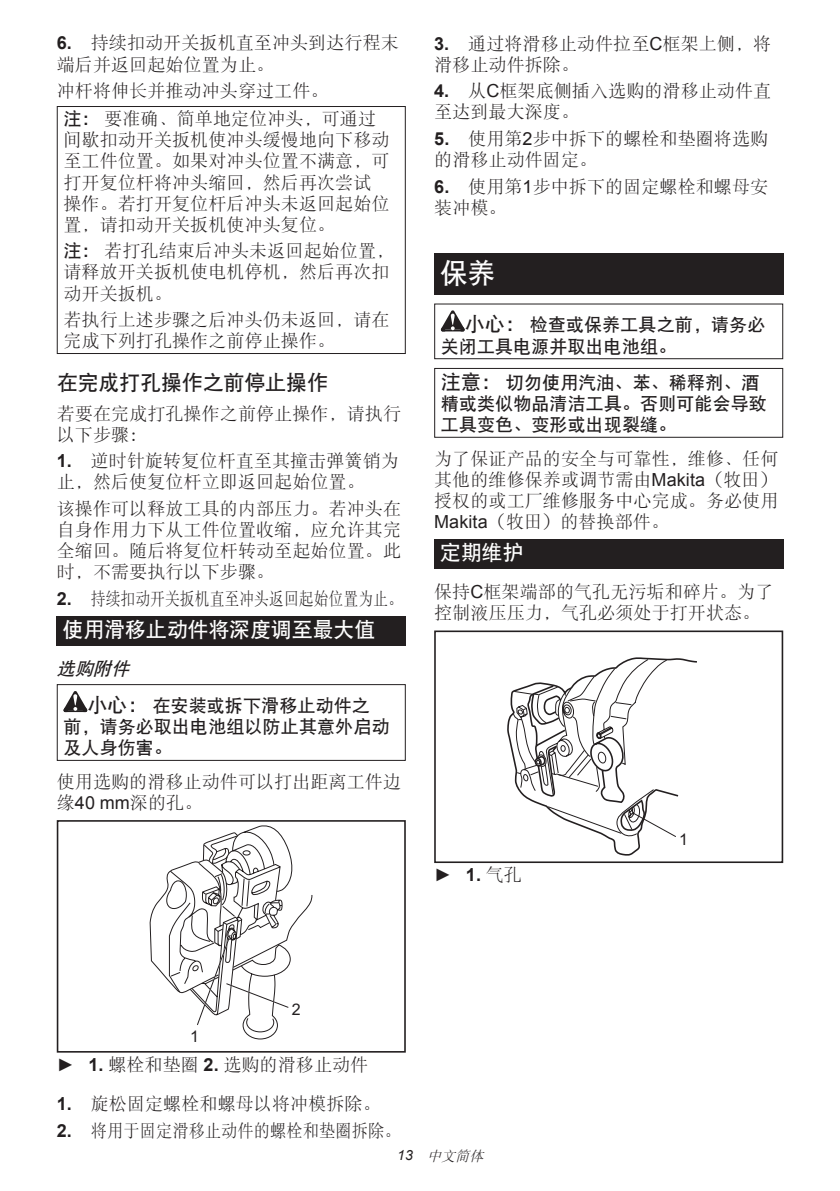
<style>
.page{position:relative;width:840px;height:1191px;background:#fff}
.page>*{position:absolute;margin:0;border:0;box-sizing:border-box;transform-origin:0 0}
.t1{font:28px "DFP Hei W7 GB EUC H";color:#fff}
.t2{font:21px "DFP Hei W7 GB EUC H";letter-spacing:-.01em;color:#fff}
.t3{font:21px "DFP Hei W7 GB EUC H";letter-spacing:-.01em;color:#231f20}
.t4{font:18px/21px "DFP Song W3 GB EUC H";letter-spacing:.005em;color:#231f20}
.t5{font:18px/21px "DFP Hei W7 GB EUC H";letter-spacing:.005em;color:#231f20}
.t6{font:18px "DFP Song W3 GB EUC H";letter-spacing:.005em;color:#231f20;scale:.82 1}
.t7{font:18px "DFP Song W3 GB EUC H";letter-spacing:.005em;color:#231f20;scale:.9 1}
.t8{font:700 18px "Arial";color:#231f20}
.t9{font:16px "Arial";color:#231f20}
.t10{font:italic 14px "DFP Song W3 GB EUC H";color:#231f20}
.s1{font-family:"Arial";font-weight:700}
.s2{font-family:"DFP Hei W7 GB EUC H"}
.s3{font-style:italic}
.s4{font-size:20px}
.s5{font-family:"Arial"}
.s6{font-weight:400}
.s7{font-family:"DFP Song W3 GB EUC H";font-weight:400}
</style>
<div class="page">
<div style="left:57px;top:106px;width:348px;height:248px;border:1px solid #231f20"></div>
<div style="left:57px;top:616px;width:348px;height:30px;background:#231f20"></div>
<svg style="left:63px;top:691px;width:24px;height:21px"></svg>
<div style="left:57px;top:684px;width:348px;height:77px;border:1px solid #231f20"></div>
<svg style="left:149px;top:825px;width:164px;height:215px"></svg>
<div style="left:57px;top:820px;width:348px;height:232px;border:2px solid #231f20"></div>
<div style="left:434px;top:254px;width:348px;height:41px;background:#231f20"></div>
<svg style="left:440px;top:310px;width:24px;height:21px"></svg>
<div style="left:434px;top:303px;width:348px;height:56px;border:1px solid #231f20"></div>
<div style="left:434px;top:368px;width:348px;height:70px;border:1px solid #231f20"></div>
<div style="left:434px;top:539px;width:348px;height:29px;background:#231f20"></div>
<svg style="left:507px;top:657px;width:190px;height:199px"></svg>
<div style="left:434px;top:630px;width:348px;height:233px;border:2px solid #231f20"></div>
<p class="t4" style="left:57px;top:32px;width:343px"><span class="s1">6.</span> 持续扣动开关扳机直至冲头到达行程末端后并返回起始位置为止。</p>
<p class="t4" style="left:63px;top:77px;width:314px;line-height:28px;text-indent:-7px">冲杆将伸长并推动冲头穿过工件。<br><span class="s2">注：</span>要准确、简单地定位冲头，可通过</p>
<p class="t4" style="left:63px;top:129px;width:327px">间歇扣动开关扳机使冲头缓慢地向下移动至工件位置。如果对冲头位置不满意，可打开复位杆将冲头缩回，然后再次尝试操作。若打开复位杆后冲头未返回起始位置，请扣动开关扳机使冲头复位。</p>
<p class="t4" style="left:63px;top:240px;width:332px"><span class="s2">注：</span>若打孔结束后冲头未返回起始位置，请释放开关扳机使电机停机，然后再次扣动开关扳机。</p>
<p class="t4" style="left:63px;top:309px;width:327px">若执行上述步骤之后冲头仍未返回，请在完成下列打孔操作之前停止操作。</p>
<p class="t3" style="left:57px;top:372px;width:272px">在完成打孔操作之前停止操作</p>
<p class="t4" style="left:57px;top:402px;width:345px">若要在完成打孔操作之前停止操作，请执行以下步骤：</p>
<p class="t4" style="left:57px;top:450px;width:343px"><span class="s1">1.</span> 逆时针旋转复位杆直至其撞击弹簧销为止，然后使复位杆立即返回起始位置。</p>
<p class="t4" style="left:57px;top:498px;width:345px;text-align:justify">该操作可以释放工具的内部压力。若冲头在自身作用力下从工件位置收缩，应允许其完全缩回。随后将复位杆转动至起始位置。此时，不需要执行以下步骤。</p>
<p class="t6" style="left:57px;top:589px;width:423px"><span class="s1">2.</span> 持续扣动开关扳机直至冲头返回起始位置为止。</p>
<p class="t2" style="left:62px;top:619px;width:314px">使用滑移止动件将深度调至最大值</p>
<p class="t5" style="left:87px;top:650px;width:284px;line-height:36.6px;text-indent:-31px"><span class="s3">选购附件<br></span><span class="s4">小心：</span>在安装或拆下滑移止动件之</p>
<p class="t5" style="left:63px;top:716px;width:327px">前，请务必取出电池组以防止其意外启动及人身伤害。</p>
<p class="t4" style="left:57px;top:770px;width:345px">使用选购的滑移止动件可以打出距离工件边缘<span class="s5">40 mm</span>深的孔。</p>
<p class="t4" style="left:434px;top:33px;width:338px"><span class="s1">3.</span> 通过将滑移止动件拉至<span class="s5">C</span>框架上侧，将滑移止动件拆除。</p>
<p class="t4" style="left:434px;top:80px;width:338px"><span class="s1">4.</span> 从<span class="s5">C</span>框架底侧插入选购的滑移止动件直至达到最大深度。</p>
<p class="t4" style="left:434px;top:128px;width:335px"><span class="s1">5.</span> 使用第<span class="s5">2</span>步中拆下的螺栓和垫圈将选购的滑移止动件固定。</p>
<p class="t4" style="left:434px;top:176px;width:335px"><span class="s1">6.</span> 使用第<span class="s5">1</span>步中拆下的固定螺栓和螺母安装冲模。</p>
<h1 class="t1" style="left:439px;top:259px;width:57px">保养</h1>
<p class="t5" style="left:440px;top:314px;width:326px;text-indent:24px"><span class="s4">小心：</span>检查或保养工具之前，请务必关闭工具电源并取出电池组。</p>
<p class="t5" style="left:440px;top:372px;width:327px"><span class="s4">注意：</span>切勿使用汽油、苯、稀释剂、酒精或类似物品清洁工具。否则可能会导致工具变色、变形或出现裂缝。</p>
<p class="t4" style="left:434px;top:447px;width:345px;text-align:justify">为了保证产品的安全与可靠性，维修、任何其他的维修保养或调节需由<span class="s5">Makita</span>（牧田）授权的或工厂维修服务中心完成。务必使用<span class="s5">Makita</span>（牧田）的替换部件。</p>
<p class="t2" style="left:439px;top:542px;width:85px">定期维护</p>
<p class="t4" style="left:434px;top:581px;width:340px">保持<span class="s5">C</span>框架端部的气孔无污垢和碎片。为了控制液压压力，气孔必须处于打开状态。</p>
<p class="t8" style="left:434px;top:863px;width:89px"><span class="s6">►</span> 1. <span class="s7">气孔</span></p>
<p class="t9" style="left:678px;top:828px;width:10px">1</p>
<p class="t9" style="left:190px;top:1026px;width:10px">1</p>
<p class="t9" style="left:292px;top:998px;width:10px">2</p>
<p class="t4" style="left:57px;top:1053px;width:313px"><span class="s5">►</span> <span class="s1">1.</span> 螺栓和垫圈 <span class="s1">2.</span> 选购的滑移止动件</p>
<p class="t4" style="left:57px;top:1093px;width:325px"><span class="s1">1.</span> 旋松固定螺栓和螺母以将冲模拆除。</p>
<p class="t7" style="left:57px;top:1121px;width:383px"><span class="s1">2.</span> 将用于固定滑移止动件的螺栓和垫圈拆除。</p>
<p class="t10" style="left:397px;top:1148px;width:91px"><span class="s5">1 3</span> 中文简体</p>
</div>
